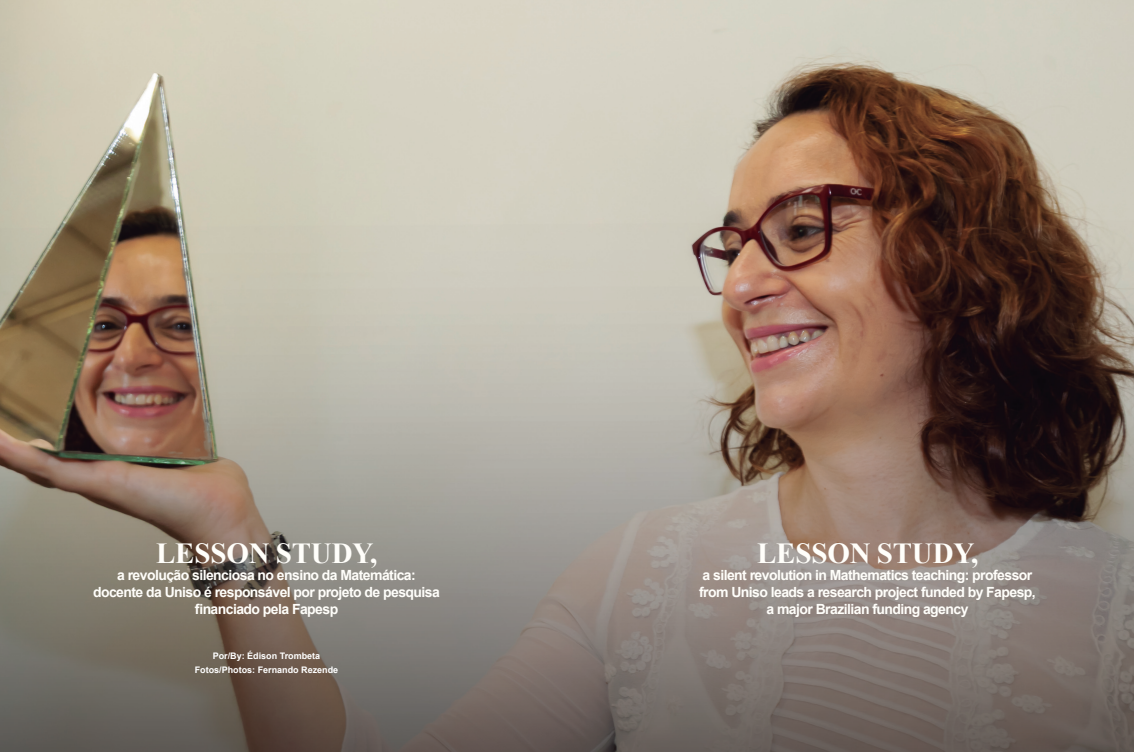
<style>
.page{position:relative;width:1134px;height:752px;background:#fff}
.page>*{position:absolute;margin:0;border:0;box-sizing:border-box;transform-origin:0 0}
.t1{font:700 29px "Times New Roman";letter-spacing:-.005em;color:#fffefa}
.t2{font:700 14px/17px "Arial";letter-spacing:-.04em;color:#fffefa;text-align:center}
.t3{font:700 9px "Arial";color:#fff}
</style>
<div class="page">
<img style="left:0;top:0;width:1134px;height:751px">
<p class="t1" style="left:156px;top:532px;width:223px">LESSON STUDY,</p>
<p class="t2" style="left:117px;top:566px;width:300px">a revolução silenciosa no ensino da Matemática:</p>
<p class="t2" style="left:93px;top:583px;width:348px">docente da Uniso é responsável por projeto de pesquisa financiado pela Fapesp</p>
<p class="t3" style="left:213px;top:649px;width:109px">Por/By: Édison Trombeta</p>
<p class="t3" style="left:195px;top:663px;width:145px">Fotos/Photos: Fernando Rezende</p>
<p class="t1" style="left:757px;top:532px;width:223px">LESSON STUDY,</p>
<p class="t2" style="left:699px;top:566px;width:338px">a silent revolution in Mathematics teaching: professor from Uniso leads a research project funded by Fapesp, a major Brazilian funding agency</p>
</div>
